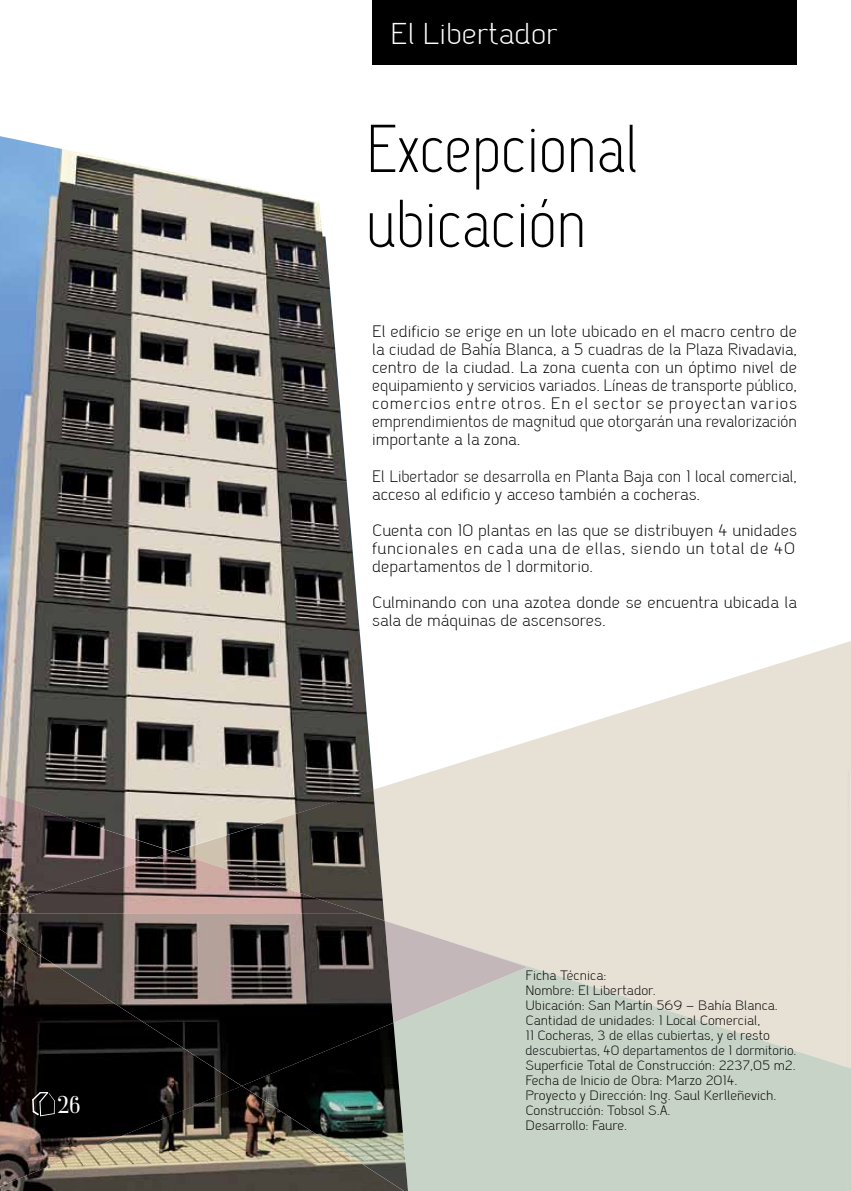
<style>
.page{position:relative;width:851px;height:1191px;background:#fff}
.page>*{position:absolute;margin:0;border:0;box-sizing:border-box;transform-origin:0 0}
.t1{font:67.5px/75px "Capsuula";color:#000;scale:1.06 1}
.t2{font:30px "Capsuula";color:#fff;scale:1.3 1}
.t3{font:24px "M Korsair";color:#fff}
.t4{font:16.5px/18px "Capsuula";color:#000;scale:1.3 1}
.t5{font:16.5px/18px "Capsuula";color:#000;scale:1.22 1}
.t6{font:13.5px/15px "Capsuula";color:#000;scale:1.3 1}
</style>
<div class="page">
<img style="left:0;top:136px;width:373px;height:659px">
<svg style="left:373px;top:641px;width:477px;height:291px;fill:#e7e0d5"></svg>
<img style="left:173px;top:789px;width:211px;height:63px">
<hr style="left:847px;top:771px;width:1px;height:296px;background:#cac5bd">
<svg style="left:408px;top:932px;width:442px;height:259px;background:#cfd6ca"></svg>
<img style="left:393px;top:1022px;width:15px;height:169px">
<hr style="left:847px;top:1067px;width:1px;height:124px;background:#afbab1">
<img style="left:0;top:1186px;width:23px;height:5px">
<img style="left:169px;top:1186px;width:73px;height:5px">
<img style="left:23px;top:1186px;width:146px;height:5px">
<img style="left:242px;top:1086px;width:162px;height:105px">
<img style="left:0;top:795px;width:173px;height:57px">
<img style="left:0;top:852px;width:384px;height:61px">
<svg style="left:393px;top:920px;width:134px;height:102px;background:#cdc8c3"></svg>
<img style="left:0;top:913px;width:393px;height:173px">
<img style="left:0;top:1086px;width:242px;height:100px">
<img style="left:0;top:929px;width:242px;height:157px">
<div style="left:372px;top:0;width:424px;height:65px;background:#000"></div>
<svg style="left:32px;top:1092px;width:23px;height:24px"></svg>
<svg style="left:49px;top:1093px;width:6px;height:8px"></svg>
<div style="left:58px;top:1091px;width:25px;height:25px;background:#000"></div>
<h3 class="t3" style="left:58px;top:1091px;width:24px">26</h3>
<h2 class="t2" style="left:390px;top:16px;width:130px">El Libertador</h2>
<h1 class="t1" style="left:366px;top:117px;width:258px">Excepcional ubicación</h1>
<p class="t4" style="left:372px;top:324px;width:328px;text-align:justify">El edificio se erige en un lote ubicado en el macro centro de la ciudad de Bahía Blanca, a 5 cuadras de la Plaza Rivadavia, centro de la ciudad. La zona cuenta con un óptimo nivel de equipamiento y servicios variados. Líneas de transporte público, comercios entre otros. En el sector se proyectan varios emprendimientos de magnitud que otorgarán una revalorización importante a la zona.</p>
<p class="t5" style="left:372px;top:468px;width:350px">El Libertador se desarrolla en Planta Baja con 1 local comercial, acceso al edificio y acceso también a cocheras.</p>
<p class="t4" style="left:372px;top:522px;width:328px">Cuenta con 10 plantas en las que se distribuyen 4 unidades funcionales en cada una de ellas, siendo un total de 40 departamentos de 1 dormitorio.</p>
<p class="t4" style="left:372px;top:594px;width:328px">Culminando con una azotea donde se encuentra ubicada la sala de máquinas de ascensores.</p>
<p class="t6" style="left:525px;top:968px;width:210px">Ficha Técnica:<br>Nombre: El Libertador.<br>Ubicación: San Martín 569 – Bahía Blanca.<br>Cantidad de unidades: 1 Local Comercial,<br>11 Cocheras, 3 de ellas cubiertas, y el resto descubiertas, 40 departamentos de 1 dormitorio.<br>Superficie Total de Construcción: 2237,05 m2.<br>Fecha de Inicio de Obra: Marzo 2014.<br>Proyecto y Dirección: Ing. Saul Kerlleñevich.<br>Construcción: Tobsol S.A.<br>Desarrollo: Faure.</p>
</div>
